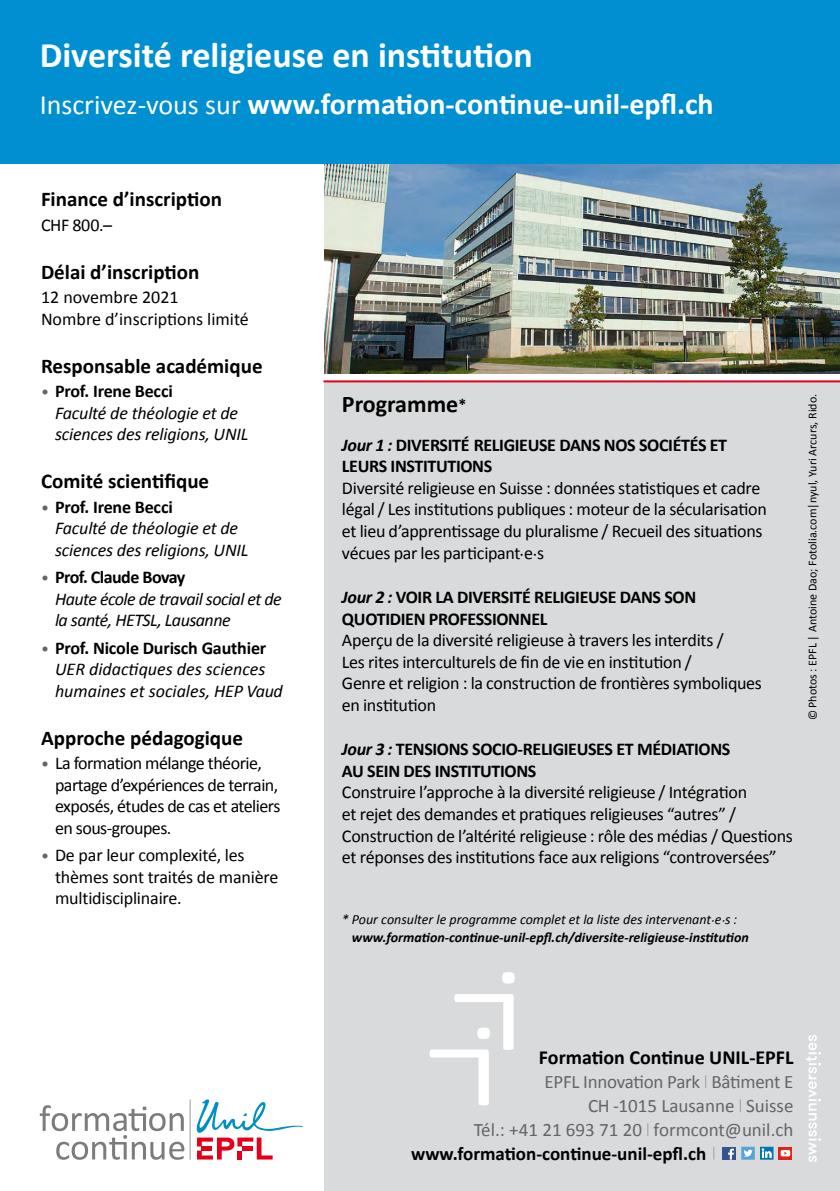
<style>
.page{position:relative;width:840px;height:1191px;background:#fff}
.page>*{position:absolute;margin:0;border:0;box-sizing:border-box;transform-origin:0 0}
.t1{font:700 36px "Calibri";color:#fff}
.t2{font:700 30px "Calibri";color:#fff}
.t3{font:700 24px "Calibri";color:#000}
.t4{font:700 21px "Calibri";color:#000}
.t5{font:700 20px "Calibri";color:#000}
.t6{font:19px/24px "Calibri";color:#646567;text-align:right}
.t7{font:700 19px "Calibri";color:#000}
.t8{font:18px/21.6px "Calibri";letter-spacing:-.02em;color:#000}
.t9{font:italic 18px/21.6px "Calibri";letter-spacing:-.01em;color:#000}
.t10{font:700 18px/21.6px "Calibri";letter-spacing:-.02em;color:#000}
.t11{font:italic 18px/21.6px "Calibri";letter-spacing:-.03em;color:#000}
.t12{font:18px/21.6px "Calibri";color:#000}
.t13{font:italic 700 14px "Calibri";color:#000}
.t14{font:italic 14px "Calibri";color:#000}
.t15{font:12px "Calibri";color:#000}
.s1{font-weight:400;font-size:28px}
.s2{font-style:normal;font-size:16px;color:#646567}
.s3{font-weight:700;font-style:normal}
.s4{font-size:16px;color:#646567}
.s5{font-size:16px}
.s6{font-style:italic}
</style>
<div class="page">
<img style="left:324px;top:164px;width:515px;height:209px">
<div style="left:323px;top:381px;width:516px;height:810px;background:#d9dadb"></div>
<div style="left:0;top:0;width:839px;height:164px;background:#008fd0"></div>
<hr style="left:323px;top:380px;width:516px;height:2px;background:#e2001a">
<svg style="left:429px;top:972px;width:85px;height:133px"></svg>
<svg style="left:806px;top:1035px;width:14px;height:127px"></svg>
<hr style="left:190px;top:1099px;width:1px;height:60px;background:#b1b3b4">
<svg style="left:40px;top:1105px;width:144px;height:54px"></svg>
<svg style="left:196px;top:1099px;width:107px;height:60px"></svg>
<div style="left:237px;top:1150px;width:5px;height:9px;background:#e2001a"></div>
<hr style="left:242px;top:1146px;width:10px;height:4px;background:#e2001a">
<svg style="left:705px;top:1075px;width:1px;height:13px"></svg>
<svg style="left:739px;top:1100px;width:1px;height:12px"></svg>
<svg style="left:647px;top:1123px;width:1px;height:13px"></svg>
<div style="left:722px;top:1146px;width:13px;height:13px;background:#355390"></div>
<svg style="left:728px;top:1148px;width:5px;height:11px"></svg>
<svg style="left:740px;top:1146px;width:14px;height:13px"></svg>
<svg style="left:743px;top:1149px;width:11px;height:7px"></svg>
<svg style="left:759px;top:1146px;width:14px;height:13px"></svg>
<svg style="left:761px;top:1148px;width:10px;height:9px"></svg>
<svg style="left:713px;top:1146px;width:1px;height:13px"></svg>
<svg style="left:778px;top:1147px;width:13px;height:12px"></svg>
<svg style="left:780px;top:1150px;width:9px;height:6px"></svg>
<h1 class="t1" style="left:40px;top:32px;width:494px">Diversité religieuse en institution</h1>
<h2 class="t2" style="left:40px;top:85px;width:675px"><span class="s1">Inscrivez-vous sur</span> www.formation-continue-unil-epfl.ch</h2>
<p class="t4" style="left:41px;top:186px;width:182px">Finance d’inscription</p>
<p class="t8" style="left:41px;top:214px;width:73px">CHF 800.–</p>
<p class="t4" style="left:41px;top:258px;width:160px">Délai d’inscription</p>
<p class="t12" style="left:41px;top:286px;width:209px">12 novembre 2021<br>Nombre d’inscriptions limité</p>
<p class="t4" style="left:41px;top:352px;width:223px">Responsable académique</p>
<p class="t9" style="left:55px;top:379px;width:195px;text-indent:-14px"><span class="s2">•</span> <span class="s3">Prof. Irene Becci<br></span>Faculté de théologie et de sciences des religions, UNIL</p>
<p class="t4" style="left:41px;top:467px;width:169px">Comité scientifique</p>
<p class="t9" style="left:55px;top:495px;width:195px;text-indent:-14px"><span class="s2">•</span> <span class="s3">Prof. Irene Becci<br></span>Faculté de théologie et de sciences des religions, UNIL</p>
<p class="t11" style="left:55px;top:565px;width:228px;text-indent:-14px"><span class="s2">•</span> <span class="s3">Prof. Claude Bovay<br></span>Haute école de travail social et de la santé, HETSL, Lausanne</p>
<p class="t9" style="left:55px;top:636px;width:229px;text-indent:-14px"><span class="s2">•</span> <span class="s3">Prof. Nicole Durisch Gauthier<br></span>UER didactiques des sciences humaines et sociales, HEP Vaud</p>
<p class="t4" style="left:41px;top:724px;width:203px">Approche pédagogique</p>
<p class="t8" style="left:55px;top:752px;width:227px;text-indent:-14px"><span class="s4">•</span> La formation mélange théorie, partage d’expériences de terrain, exposés, études de cas et ateliers en sous-groupes.</p>
<p class="t8" style="left:55px;top:844px;width:225px;text-indent:-14px"><span class="s4">•</span> De par leur complexité, les thèmes sont traités de manière multidisciplinaire.</p>
<h3 class="t3" style="left:342px;top:389px;width:126px">Programme<span class="s5">*</span></h3>
<p class="t10" style="left:342px;top:434px;width:386px"><span class="s6">Jour 1 :</span> DIVERSITÉ RELIGIEUSE DANS NOS SOCIÉTÉS ET<br>LEURS INSTITUTIONS</p>
<p class="t8" style="left:342px;top:477px;width:426px">Diversité religieuse en Suisse : données statistiques et cadre légal / Les institutions publiques : moteur de la sécularisation et lieu d’apprentissage du pluralisme / Recueil des situations vécues par les participant·e·s</p>
<p class="t10" style="left:342px;top:586px;width:355px"><span class="s6">Jour 2 :</span> VOIR LA DIVERSITÉ RELIGIEUSE DANS SON<br>QUOTIDIEN PROFESSIONNEL</p>
<p class="t8" style="left:342px;top:629px;width:421px">Aperçu de la diversité religieuse à travers les interdits /<br>Les rites interculturels de fin de vie en institution /<br>Genre et religion : la construction de frontières symboliques en institution</p>
<p class="t10" style="left:342px;top:738px;width:390px"><span class="s6">Jour 3 :</span> TENSIONS SOCIO-RELIGIEUSES ET MÉDIATIONS<br>AU SEIN DES INSTITUTIONS</p>
<p class="t8" style="left:342px;top:781px;width:452px">Construire l’approche à la diversité religieuse / Intégration<br>et rejet des demandes et pratiques religieuses “autres” / Construction de l’altérité religieuse : rôle des médias / Questions et réponses des institutions face aux religions “controversées”</p>
<p class="t15" style="left:804px;top:720px;width:328px;rotate:-90deg">© Photos : EPFL | Antoine Dao; Fotolia.com|nyul, Yuri Arcurs, Rido.</p>
<p class="t14" style="left:342px;top:909px;width:396px">* Pour consulter le programme complet et la liste des intervenant·e·s :</p>
<p class="t13" style="left:352px;top:928px;width:398px">www.formation-continue-unil-epfl.ch/diversite-religieuse-institution</p>
<p class="t5" style="left:538px;top:1044px;width:256px">Formation Continue UNIL-EPFL</p>
<p class="t6" style="left:473px;top:1070px;width:321px">EPFL Innovation Park Bâtiment E<br>CH -1015 Lausanne Suisse<br>Tél.: +41 21 693 71 20 formcont@unil.ch</p>
<p class="t7" style="left:411px;top:1141px;width:296px">www.formation-continue-unil-epfl.ch</p>
</div>
